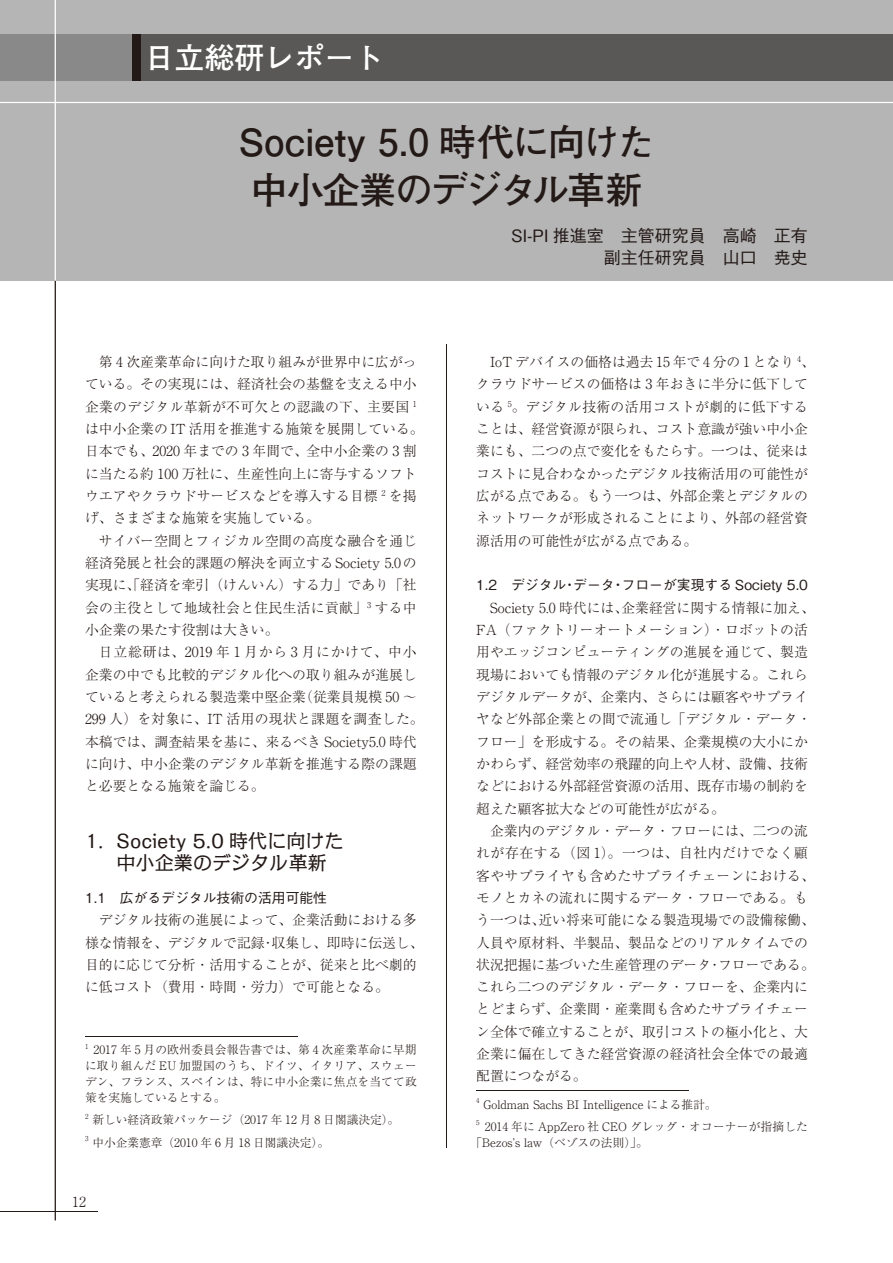
<style>
.page{position:relative;width:893px;height:1263px;background:#fff}
.page>*{position:absolute;margin:0;border:0;box-sizing:border-box;transform-origin:0 0}
.t1{font:37.2px/47.8px "Futo Go B101 Pro Bold 90 pv RKSJ H";letter-spacing:-.025em;color:#231916;text-align:center}
.t2{font:30px "Futo Go B101 Pro Bold 90 pv RKSJ H";color:#fff}
.t3{font:19.2px/22.4px "Kakumin Pro Regular 90 pv RKSJ H";color:#231916}
.t4{font:16.95px/21.3px "Gothic BBB Pro Medium 90 pv RKSJ H";color:#231916;text-align:right}
.t5{font:13.8px/22.4px "Ryumin Pro Light 90 pv RKSJ H";color:#231916}
.t6{font:13.8px "Gothic BBB Pro Medium 90 pv RKSJ H";color:#231916}
.t7{font:11.7px/15.9px "Ryumin Pro Light 90 pv RKSJ H";color:#231916;text-align:justify}
.t8{font:6.75px "Ryumin Pro Light 90 pv RKSJ H";color:#231916}
</style>
<div class="page">
<div style="left:0;top:0;width:893px;height:281px;background:#b5b5b6"></div>
<hr style="left:0;top:102px;width:893px;height:1px;background:#fff">
<hr style="left:55px;top:281px;width:1px;height:939px;background:#231916">
<div style="left:0;top:34px;width:893px;height:47px;background:#595857"></div>
<div style="left:0;top:34px;width:140px;height:47px;background:#898989"></div>
<div style="left:132px;top:34px;width:8px;height:47px;background:#231916"></div>
<hr style="left:55px;top:0;width:1px;height:281px;background:#fff">
<hr style="left:446px;top:345px;width:1px;height:803px;background:#231916">
<hr style="left:85px;top:1036px;width:213px;height:1px;background:#231916">
<hr style="left:476px;top:1091px;width:213px;height:1px;background:#231916">
<hr style="left:0;top:1212px;width:98px;height:1px;background:#231916">
<h2 class="t2" style="left:145px;top:46px;width:241px">日立総研レポート</h2>
<h1 class="t1" style="left:239px;top:124px;width:417px">Society 5.0 時代に向けた中小企業のデジタル革新</h1>
<p class="t4" style="left:511px;top:228px;width:298px">SI-PI 推進室　主管研究員　高崎　正有副主任研究員　山口　尭史</p>
<p class="t5" style="left:85px;top:353px;width:340px;text-indent:14px">第 4 次産業革命に向けた取り組みが世界中に広がっている。その実現には、経済社会の基盤を支える中小企業のデジタル革新が不可欠との認識の下、主要国 <sup>1</sup>は中小企業の IT 活用を推進する施策を展開している。日本でも、2020 年までの 3 年間で、全中小企業の 3 割に当たる約 100 万社に、生産性向上に寄与するソフトウエアやクラウドサービスなどを導入する目標 <sup>2</sup> を掲げ、さまざまな施策を実施している。</p>
<p class="t5" style="left:85px;top:531px;width:333px;text-align:justify;text-indent:14px">サイバー空間とフィジカル空間の高度な融合を通じ経済発展と社会的課題の解決を両立するSociety 5.0の実現に、「経済を牽引（けんいん）する力」であり「社会の主役として地域社会と住民生活に貢献」<sup>3</sup> する中小企業の果たす役割は大きい。</p>
<p class="t5" style="left:85px;top:643px;width:340px;text-indent:14px">日立総研は、2019 年 1 月から 3 月にかけて、中小企業の中でも比較的デジタル化への取り組みが進展していると考えられる製造業中堅企業（従業員規模 50 ～<br>299 人）を対象に、IT 活用の現状と課題を調査した。本稿では、調査結果を基に、来るべき Society5.0 時代に向け、中小企業のデジタル革新を推進する際の課題と必要となる施策を論じる。</p>
<h3 class="t3" style="left:117px;top:832px;width:229px;text-indent:-32px">1. Society 5.0 時代に向けた中小企業のデジタル革新</h3>
<p class="t6" style="left:85px;top:892px;width:244px">1.1　 広がるデジタル技術の活用可能性</p>
<p class="t5" style="left:85px;top:911px;width:340px;text-indent:14px">デジタル技術の進展によって、企業活動における多様な情報を、デジタルで記録・収集し、即時に伝送し、目的に応じて分析・活用することが、従来と比べ劇的に低コスト（費用・時間・労力）で可能となる。</p>
<p class="t8" style="left:85px;top:1043px;width:5px">1</p>
<p class="t7" style="left:85px;top:1043px;width:333px;text-indent:9px">2017 年 5 月の欧州委員会報告書では、第 4 次産業革命に早期に取り組んだ EU 加盟国のうち、ドイツ、イタリア、スウェーデン、フランス、スペインは、特に中小企業に焦点を当てて政策を実施しているとする。</p>
<p class="t8" style="left:85px;top:1113px;width:5px">2</p>
<p class="t7" style="left:92px;top:1114px;width:308px">新しい経済政策パッケージ（2017 年 12 月 8 日閣議決定）。</p>
<p class="t8" style="left:85px;top:1136px;width:5px">3</p>
<p class="t7" style="left:92px;top:1136px;width:238px">中小企業憲章（2010 年 6 月 18 日閣議決定）。</p>
<p class="t5" style="left:72px;top:1192px;width:15px">12</p>
<p class="t5" style="left:476px;top:353px;width:340px;text-indent:14px">IoT デバイスの価格は過去 15 年で 4 分の 1 となり <sup>4</sup>、クラウドサービスの価格は 3 年おきに半分に低下している <sup>5</sup>。デジタル技術の活用コストが劇的に低下することは、経営資源が限られ、コスト意識が強い中小企業にも、二つの点で変化をもたらす。一つは、従来はコストに見合わなかったデジタル技術活用の可能性が広がる点である。もう一つは、外部企業とデジタルのネットワークが形成されることにより、外部の経営資源活用の可能性が広がる点である。</p>
<p class="t6" style="left:476px;top:580px;width:333px">1.2　 デジタル・データ・フローが実現する Society 5.0</p>
<p class="t5" style="left:476px;top:598px;width:340px;text-indent:14px">Society 5.0 時代には、企業経営に関する情報に加え、<br>FA（ファクトリーオートメーション）・ロボットの活用やエッジコンピューティングの進展を通じて、製造現場においても情報のデジタル化が進展する。これらデジタルデータが、企業内、さらには顧客やサプライヤなど外部企業との間で流通し「デジタル・データ・フロー」を形成する。その結果、企業規模の大小にかかわらず、経営効率の飛躍的向上や人材、設備、技術などにおける外部経営資源の活用、既存市場の制約を超えた顧客拡大などの可能性が広がる。</p>
<p class="t5" style="left:476px;top:821px;width:340px;text-indent:14px">企業内のデジタル・データ・フローには、二つの流れが存在する（図 1）。一つは、自社内だけでなく顧客やサプライヤも含めたサプライチェーンにおける、モノとカネの流れに関するデータ・フローである。もう一つは、近い将来可能になる製造現場での設備稼働、人員や原材料、半製品、製品などのリアルタイムでの状況把握に基づいた生産管理のデータ・フローである。これら二つのデジタル・データ・フローを、企業内にとどまらず、企業間・産業間も含めたサプライチェーン全体で確立することが、取引コストの極小化と、大企業に偏在してきた経営資源の経済社会全体での最適配置につながる。</p>
<p class="t8" style="left:476px;top:1098px;width:5px">4</p>
<p class="t7" style="left:484px;top:1098px;width:235px">Goldman Sachs BI Intelligence による推計。</p>
<p class="t8" style="left:476px;top:1120px;width:5px">5</p>
<p class="t7" style="left:470px;top:1120px;width:339px;text-indent:14px">2014 年に AppZero 社 CEO グレッグ・オコーナーが指摘した「Bezosʼs law（ベゾスの法則）」。</p>
</div>
